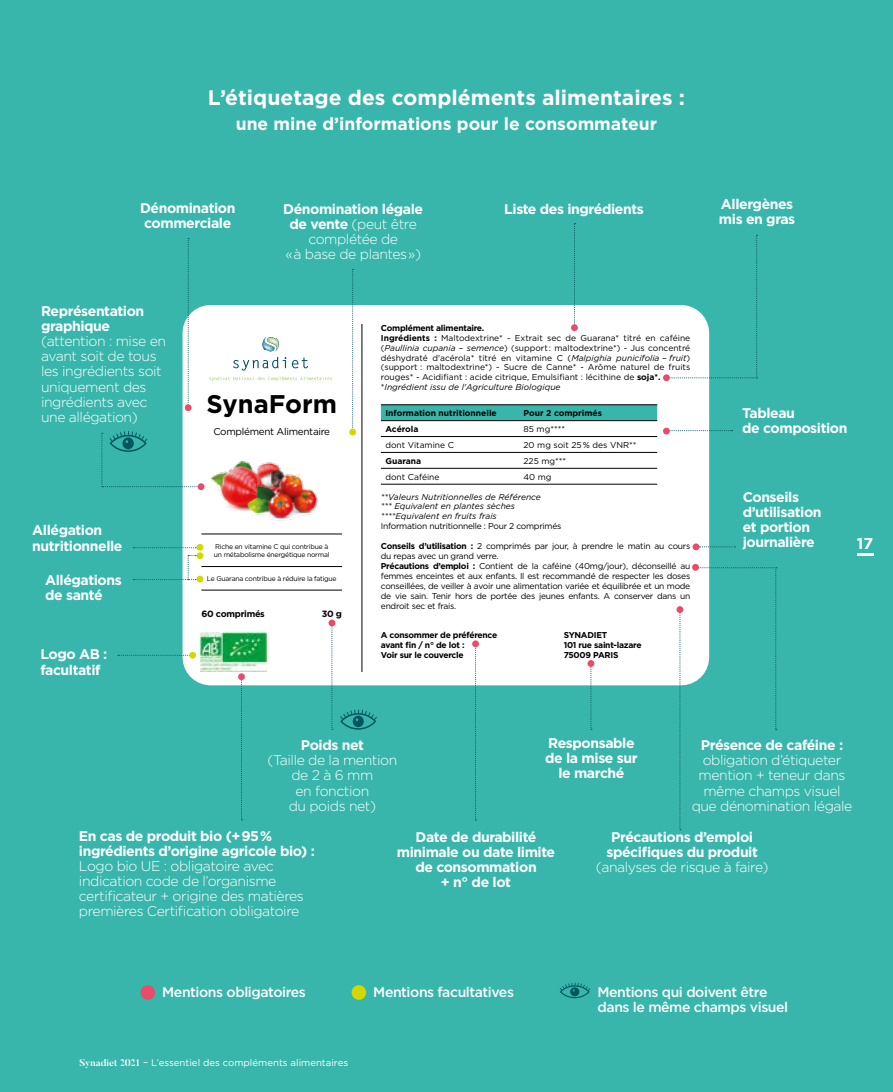
<style>
.page{position:relative;width:893px;height:1092px;background:#fff}
.page>*{position:absolute;margin:0;border:0;box-sizing:border-box;transform-origin:0 0}
.t1{font:700 25.55px "Gotham";color:#000}
.t2{font:700 21px "Gotham";color:#fff}
.t3{font:700 17.5px "Gotham";color:#fff}
.t4{font:700 15.75px "Gotham";color:#fff}
.t5{font:300 14px/15px "Gotham";letter-spacing:-.03em;color:#fff;text-align:center}
.t6{font:700 14px/15px "Gotham";letter-spacing:-.03em;color:#fff}
.t7{font:500 14px/15px "Gotham";letter-spacing:-.03em;color:#fff}
.t8{font:9.97px "Gotham";letter-spacing:-.03em;color:#000}
.t9{font:9.62px "Gotham";color:#fff}
.t10{font:700 9.1px "Gotham";letter-spacing:-.03em;color:#000}
.t11{font:8.58px/10px "Gotham";letter-spacing:-.03em;color:#000}
.t12{font:8.58px/10px "Gotham";color:#000}
.t13{font:700 8.58px/10px "Gotham";letter-spacing:-.03em;color:#000}
.t14{font:italic 8.58px/10px "Gotham";color:#000}
.t15{font:700 8.58px "Gotham";color:#000}
.t16{font:700 8.58px "Gotham";letter-spacing:-.005em;color:#000}
.t17{font:6.83px/7.9px "Gotham";letter-spacing:-.03em;color:#000}
.s1{font-weight:700}
.s2{font-style:italic}
.s3{font-family:"Butler";font-weight:700}
.s4{font-family:"Poppins"}
</style>
<div class="page">
<div style="left:0;top:0;width:893px;height:1091px;background:#38b6ab"></div>
<div style="left:183px;top:305px;width:526px;height:380px;background:#fff"></div>
<svg style="left:233px;top:336px;width:53px;height:34px"></svg>
<svg style="left:292px;top:357px;width:16px;height:11px"></svg>
<svg style="left:209px;top:376px;width:123px;height:5px"></svg>
<div style="left:381px;top:405px;width:276px;height:15px;background:#38b6ab"></div>
<hr style="left:381px;top:404px;width:138px;height:1px;background:#000">
<hr style="left:519px;top:404px;width:138px;height:1px;background:#000">
<hr style="left:381px;top:420px;width:138px;height:1px;background:#000">
<hr style="left:519px;top:420px;width:138px;height:1px;background:#000">
<hr style="left:381px;top:436px;width:138px;height:1px;background:#000">
<hr style="left:519px;top:436px;width:138px;height:1px;background:#000">
<hr style="left:381px;top:452px;width:138px;height:1px;background:#000">
<hr style="left:519px;top:452px;width:138px;height:1px;background:#000">
<hr style="left:381px;top:468px;width:138px;height:1px;background:#000">
<hr style="left:519px;top:468px;width:138px;height:1px;background:#000">
<hr style="left:381px;top:484px;width:138px;height:1px;background:#000">
<hr style="left:519px;top:484px;width:138px;height:1px;background:#000">
<hr style="left:201px;top:533px;width:141px;height:1px;background:#000">
<hr style="left:201px;top:566px;width:141px;height:1px;background:#000">
<hr style="left:201px;top:589px;width:141px;height:1px;background:#000">
<hr style="left:362px;top:324px;width:1px;height:348px;background:#000">
<img style="left:201px;top:632px;width:65px;height:39px">
<svg style="left:574px;top:223px;width:1px;height:101px"></svg>
<svg style="left:670px;top:430px;width:63px;height:1px"></svg>
<svg style="left:699px;top:546px;width:36px;height:1px"></svg>
<svg style="left:590px;top:667px;width:2px;height:62px"></svg>
<svg style="left:475px;top:647px;width:2px;height:173px"></svg>
<svg style="left:331px;top:626px;width:2px;height:103px"></svg>
<svg style="left:241px;top:680px;width:1px;height:140px"></svg>
<svg style="left:696px;top:567px;width:81px;height:163px"></svg>
<svg style="left:667px;top:235px;width:91px;height:143px"></svg>
<svg style="left:352px;top:269px;width:2px;height:159px"></svg>
<div style="left:141px;top:985px;width:14px;height:14px;background:#ea4b6b;border-radius:50%"></div>
<svg style="left:340px;top:709px;width:37px;height:20px"></svg>
<svg style="left:101px;top:431px;width:102px;height:56px"></svg>
<svg style="left:679px;top:613px;width:2px;height:217px"></svg>
<svg style="left:560px;top:982px;width:30px;height:16px"></svg>
<div style="left:352px;top:985px;width:14px;height:14px;background:#d3d800;border-radius:50%"></div>
<svg style="left:118px;top:654px;width:71px;height:1px"></svg>
<div style="left:349px;top:428px;width:7px;height:7px;background:#d3d800;border-radius:50%"></div>
<div style="left:571px;top:324px;width:7px;height:7px;background:#ea4b6b;border-radius:50%"></div>
<div style="left:663px;top:374px;width:7px;height:7px;background:#ea4b6b;border-radius:50%"></div>
<div style="left:663px;top:427px;width:7px;height:7px;background:#ea4b6b;border-radius:50%"></div>
<div style="left:693px;top:543px;width:6px;height:7px;background:#ea4b6b;border-radius:50%"></div>
<div style="left:692px;top:564px;width:7px;height:6px;background:#ea4b6b;border-radius:50%"></div>
<div style="left:676px;top:606px;width:7px;height:7px;background:#ea4b6b;border-radius:50%"></div>
<div style="left:587px;top:660px;width:7px;height:7px;background:#ea4b6b;border-radius:50%"></div>
<div style="left:472px;top:640px;width:7px;height:7px;background:#ea4b6b;border-radius:50%"></div>
<div style="left:328px;top:619px;width:7px;height:7px;background:#ea4b6b;border-radius:50%"></div>
<div style="left:238px;top:673px;width:7px;height:7px;background:#ea4b6b;border-radius:50%"></div>
<div style="left:189px;top:651px;width:7px;height:7px;background:#d3d800;border-radius:50%"></div>
<div style="left:197px;top:575px;width:6px;height:7px;background:#d3d800;border-radius:50%"></div>
<svg style="left:133px;top:544px;width:70px;height:36px"></svg>
<svg style="left:188px;top:238px;width:1px;height:166px"></svg>
<img style="left:211px;top:460px;width:70px;height:50px">
<img style="left:245px;top:468px;width:73px;height:53px">
<div style="left:198px;top:483px;width:6px;height:7px;background:#ea4b6b;border-radius:50%"></div>
<div style="left:185px;top:404px;width:7px;height:7px;background:#ea4b6b;border-radius:50%"></div>
<hr style="left:857px;top:553px;width:16px;height:3px;background:#fff">
<h2 class="t2" style="left:208px;top:84px;width:479px">L’étiquetage des compléments alimentaires :</h2>
<h3 class="t3" style="left:236px;top:112px;width:423px">une mine d’informations pour le consommateur</h3>
<h3 class="t6" style="left:140px;top:200px;width:97px;text-align:center">Dénomination commerciale</h3>
<h3 class="t5" style="left:283px;top:201px;width:142px"><span class="s1">Dénomination légale de vente</span> (peut être complétée de<br>« à base de plantes »)</h3>
<h3 class="t6" style="left:504px;top:201px;width:141px">Liste des ingrédients</h3>
<h3 class="t6" style="left:719px;top:196px;width:78px">Allergènes mis en gras</h3>
<h3 class="t6" style="left:41px;top:303px;width:105px">Représentation graphique</h3>
<h3 class="t5" style="left:41px;top:333px;width:127px;text-align:left">(attention : mise en avant soit de tous les ingrédients soit uniquement des ingrédients avec une allégation)</h3>
<h3 class="t6" style="left:32px;top:523px;width:92px">Allégation nutritionnelle</h3>
<h3 class="t6" style="left:45px;top:572px;width:78px">Allégations de santé</h3>
<h3 class="t6" style="left:40px;top:646px;width:68px">Logo AB : facultatif</h3>
<h1 class="t1" style="left:206px;top:387px;width:132px">SynaForm</h1>
<p class="t8" style="left:213px;top:425px;width:118px">Complément Alimentaire</p>
<p class="t17" style="left:214px;top:542px;width:117px">Riche en vitamine C qui contribue à un métabolisme énergétique normal</p>
<p class="t17" style="left:207px;top:574px;width:131px">Le Guarana contribue à réduire la fatigue</p>
<p class="t10" style="left:201px;top:608px;width:65px">60 comprimés</p>
<p class="t10" style="left:322px;top:608px;width:22px">30 g</p>
<p class="t12" style="left:381px;top:322px;width:311px"><span class="s1">Complément alimentaire.<br>Ingrédients :</span> Maltodextrine* - Extrait sec de Guarana* titré en caféine (<span class="s2">Paullinia cupania – semence</span>) (support : maltodextrine*) - Jus concentré déshydraté d'acérola* titré en vitamine C (<span class="s2">Malpighia punicifolia – fruit</span>) (support : maltodextrine*) - Sucre de Canne* - Arôme naturel de fruits rouges* - Acidifiant : acide citrique, Emulsifiant : lécithine de <span class="s1">soja*. </span>*<span class="s2">Ingrédient issu de l'Agriculture Biologique</span></p>
<p class="t15" style="left:385px;top:407px;width:113px">Information nutritionnelle</p>
<p class="t15" style="left:523px;top:407px;width:80px">Pour 2 comprimés</p>
<p class="t16" style="left:385px;top:423px;width:35px">Acérola</p>
<p class="t11" style="left:523px;top:424px;width:43px">85 mg****</p>
<p class="t12" style="left:385px;top:439px;width:70px">dont Vitamine C</p>
<p class="t12" style="left:523px;top:439px;width:115px">20 mg soit 25 % des VNR**</p>
<p class="t15" style="left:385px;top:455px;width:37px">Guarana</p>
<p class="t11" style="left:523px;top:455px;width:44px">225 mg***</p>
<p class="t12" style="left:385px;top:471px;width:56px">dont Caféine</p>
<p class="t11" style="left:523px;top:471px;width:30px">40 mg</p>
<p class="t14" style="left:381px;top:491px;width:162px">**Valeurs Nutritionnelles de Référence *** Equivalent en plantes sèches ****Equivalent en fruits frais</p>
<p class="t11" style="left:381px;top:521px;width:182px">Information nutritionnelle : Pour 2 comprimés</p>
<p class="t11" style="left:381px;top:541px;width:311px"><span class="s1">Conseils d’utilisation :</span> 2 comprimés par jour, à prendre le matin au cours du repas avec un grand verre.<br><span class="s1">Précautions d’emploi :</span> Contient de la caféine (40mg/jour), déconseillé au femmes enceintes et aux enfants. Il est recommandé de respecter les doses conseillées, de veiller à avoir une alimentation variée et équilibrée et un mode de vie sain. Tenir hors de portée des jeunes enfants. A conserver dans un endroit sec et frais.</p>
<p class="t13" style="left:381px;top:629px;width:118px">A consommer de préférence avant fin / n° de lot :<br>Voir sur le couvercle</p>
<p class="t13" style="left:564px;top:629px;width:79px">SYNADIET<br>101 rue saint-lazare<br>75009 PARIS</p>
<h3 class="t6" style="left:742px;top:406px;width:107px">Tableau<br>de composition</h3>
<h3 class="t6" style="left:743px;top:489px;width:80px">Conseils d’utilisation et portion journalière</h3>
<h3 class="t4" style="left:857px;top:532px;width:18px">17</h3>
<h3 class="t6" style="left:545px;top:735px;width:94px;text-align:center">Responsable de la mise sur le marché</h3>
<h3 class="t6" style="left:701px;top:737px;width:144px">Présence de caféine :</h3>
<h3 class="t5" style="left:692px;top:752px;width:162px">obligation d’étiqueter mention + teneur dans même champs visuel que dénomination légale</h3>
<h3 class="t6" style="left:606px;top:828px;width:153px;text-align:center">Précautions d’emploi spécifiques du produit</h3>
<h3 class="t5" style="left:596px;top:858px;width:174px">(analyses de risque à faire)</h3>
<h3 class="t6" style="left:301px;top:737px;width:65px">Poids net</h3>
<h3 class="t5" style="left:268px;top:752px;width:131px">(Taille de la mention de 2 à 6 mm<br>en fonction<br>du poids net)</h3>
<h3 class="t6" style="left:79px;top:828px;width:238px">En cas de produit bio (+ 95 % ingrédients d’origine agricole bio) :</h3>
<h3 class="t5" style="left:79px;top:858px;width:226px;text-align:left">Logo bio UE : obligatoire avec indication code de l’organisme certificateur + origine des matières premières Certification obligatoire</h3>
<h3 class="t6" style="left:397px;top:828px;width:160px;text-align:center">Date de durabilité minimale ou date limite de consommation<br>+ n° de lot</h3>
<h3 class="t7" style="left:162px;top:984px;width:145px">Mentions obligatoires</h3>
<h3 class="t7" style="left:597px;top:983px;width:192px">Mentions qui doivent être dans le même champs visuel</h3>
<h3 class="t7" style="left:373px;top:984px;width:142px">Mentions facultatives</h3>
<p class="t9" style="left:79px;top:1056px;width:270px"><span class="s3">Synadiet 2021</span> <span class="s4">-</span> L’essentiel des compléments alimentaires</p>
</div>
